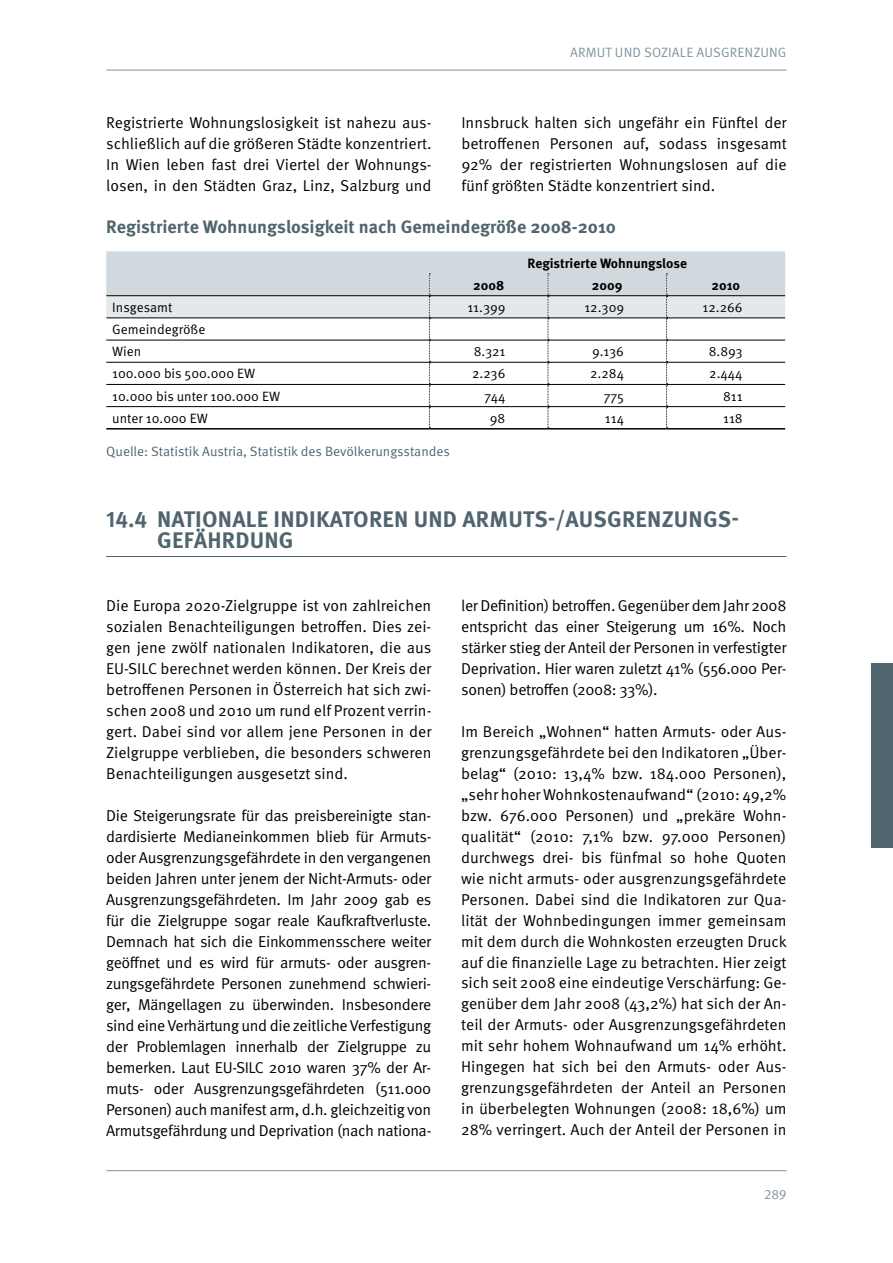
<style>
.page{position:relative;width:893px;height:1263px;background:#fff}
.page>*{position:absolute;margin:0;border:0;box-sizing:border-box;transform-origin:0 0}
.t1{font:700 22.5px/21px "Meta OT";letter-spacing:.01em;color:#51656f}
.t2{font:700 18px "Meta OT";color:#51656f}
.t3{font:15.75px/21px "Meta OT";letter-spacing:-.005em;color:#000;text-align:justify}
.t4{font:13.5px/22.2px "Meta OT";color:#000}
.t5{font:13.5px "Meta OT";letter-spacing:-.005em;color:#51656f}
.t6{font:700 13.5px "Meta OT";color:#000}
.t7{font:13.5px "Meta OT";color:#83949e}
</style>
<div class="page">
<hr style="left:106px;top:1170px;width:681px;height:1px;background:#83949e">
<hr style="left:106px;top:70px;width:681px;height:1px;background:#83949e">
<div style="left:872px;top:663px;width:21px;height:185px;background:#51656f"></div>
<hr style="left:106px;top:556px;width:680px;height:1px;background:#51656f">
<hr style="left:106px;top:428px;width:323px;height:1px;background:#000">
<hr style="left:429px;top:428px;width:119px;height:1px;background:#000">
<hr style="left:548px;top:428px;width:119px;height:1px;background:#000">
<hr style="left:667px;top:428px;width:118px;height:1px;background:#000">
<svg style="left:106px;top:251px;width:679px;height:177px"></svg>
<p class="t7" style="left:570px;top:44px;width:18px">Armut</p>
<p class="t7" style="left:615px;top:44px;width:10px">und</p>
<p class="t7" style="left:644px;top:44px;width:31px">soziale</p>
<p class="t7" style="left:696px;top:44px;width:17px">Ausgren</p>
<p class="t7" style="left:753px;top:44px;width:16px">zung</p>
<p class="t3" style="left:106px;top:112px;width:327px">Registrierte Wohnungslosigkeit ist nahezu aus&shy;schließlich auf die größeren Städte konzentriert.<br>In Wien leben fast drei Viertel der Wohnungs&shy;losen, in den Städten Graz, Linz, Salzburg und</p>
<p class="t3" style="left:461px;top:112px;width:327px">Innsbruck halten sich ungefähr ein Fünftel der betroffenen Personen auf, sodass insgesamt 92% der registrierten Wohnungslosen auf die fünf größten Städte konzentriert sind.</p>
<p class="t2" style="left:106px;top:216px;width:511px">Registrierte Wohnungslosigkeit nach Gemeindegröße 2008-2010</p>
<p class="t6" style="left:527px;top:255px;width:161px">Registrierte Wohnungslose</p>
<p class="t6" style="left:473px;top:277px;width:33px">2008</p>
<p class="t6" style="left:592px;top:277px;width:32px">2009</p>
<p class="t6" style="left:711px;top:277px;width:30px">2010</p>
<p class="t4" style="left:112px;top:296px;width:62px">Insgesamt</p>
<p class="t4" style="left:467px;top:296px;width:39px">11.399</p>
<p class="t4" style="left:584px;top:296px;width:41px">12.309</p>
<p class="t4" style="left:702px;top:296px;width:42px">12.266</p>
<p class="t4" style="left:112px;top:319px;width:95px">Gemeindegröße<br>Wien</p>
<p class="t4" style="left:474px;top:341px;width:33px">8.321</p>
<p class="t4" style="left:592px;top:341px;width:34px">9.136</p>
<p class="t4" style="left:709px;top:341px;width:35px">8.893</p>
<p class="t4" style="left:112px;top:363px;width:145px">100.000 bis 500.000 EW</p>
<p class="t4" style="left:472px;top:363px;width:35px">2.236</p>
<p class="t4" style="left:590px;top:363px;width:35px">2.284</p>
<p class="t4" style="left:709px;top:363px;width:35px">2.444</p>
<p class="t4" style="left:112px;top:385px;width:169px">10.000 bis unter 100.000 EW</p>
<p class="t4" style="left:485px;top:385px;width:22px">744</p>
<p class="t4" style="left:604px;top:385px;width:22px">775</p>
<p class="t4" style="left:723px;top:385px;width:21px">811</p>
<p class="t4" style="left:112px;top:407px;width:97px">unter 10.000 EW</p>
<p class="t4" style="left:490px;top:407px;width:17px">98</p>
<p class="t4" style="left:605px;top:407px;width:21px">114</p>
<p class="t4" style="left:723px;top:407px;width:21px">118</p>
<p class="t5" style="left:106px;top:443px;width:345px">Quelle: Statistik Austria, Statistik des Bevölkerungsstandes</p>
<h1 class="t1" style="left:157px;top:509px;width:583px;text-indent:-51px">14.4 Nationale Indikatoren und Armuts-/Ausgrenzungs&shy;gefährdung</h1>
<p class="t3" style="left:106px;top:595px;width:327px">Die Europa 2020-Zielgruppe ist von zahlreichen sozialen Benachteiligungen betroffen. Dies zei&shy;gen jene zwölf nationalen Indikatoren, die aus EU-SILC berechnet werden können. Der Kreis der betroffenen Personen in Österreich hat sich zwi&shy;schen 2008 und 2010 um rund elf Prozent verrin&shy;gert. Dabei sind vor allem jene Personen in der Zielgruppe verblieben, die besonders schweren Benachteiligungen ausgesetzt sind.</p>
<p class="t3" style="left:106px;top:805px;width:327px">Die Steigerungsrate für das preisbereinigte stan&shy;dardisierte Medianeinkommen blieb für Armuts&shy;oder Ausgrenzungsgefährdete in den vergangenen beiden Jahren unter jenem der Nicht-Armuts- oder Ausgrenzungsgefährdeten. Im Jahr 2009 gab es für die Zielgruppe sogar reale Kaufkraftverluste.<br>Demnach hat sich die Einkommensschere weiter geöffnet und es wird für armuts- oder ausgren&shy;zungsgefährdete Personen zunehmend schwieri&shy;ger, Mängellagen zu überwinden. Insbesondere sind eine Verhärtung und die zeitliche Verfestigung der Problemlagen innerhalb der Zielgruppe zu bemerken. Laut EU-SILC 2010 waren 37% der Ar&shy;muts- oder Ausgrenzungsgefährdeten (511.000<br>Personen) auch manifest arm, d.h. gleichzeitig von Armutsgefährdung und Deprivation (nach nationa-</p>
<p class="t3" style="left:461px;top:595px;width:327px">ler Definition) betroffen. Gegenüber dem Jahr 2008 entspricht das einer Steigerung um 16%. Noch stärker stieg der Anteil der Personen in verfestigter Deprivation. Hier waren zuletzt 41% (556.000 Per&shy;sonen) betroffen (2008: 33%).</p>
<p class="t3" style="left:461px;top:721px;width:327px">Im Bereich „Wohnen“ hatten Armuts- oder Aus&shy;grenzungsgefährdete bei den Indikatoren „Über&shy;belag“ (2010: 13,4% bzw. 184.000 Personen), „sehr hoher Wohnkostenaufwand“ (2010: 49,2% bzw. 676.000 Personen) und „prekäre Wohn&shy;qualität“ (2010: 7,1% bzw. 97.000 Personen) durchwegs drei- bis fünfmal so hohe Quoten wie nicht armuts- oder ausgrenzungsgefährdete Personen. Dabei sind die Indikatoren zur Qua&shy;lität der Wohnbedingungen immer gemeinsam mit dem durch die Wohnkosten erzeugten Druck auf die finanzielle Lage zu betrachten. Hier zeigt sich seit 2008 eine eindeutige Verschärfung: Ge&shy;genüber dem Jahr 2008 (43,2%) hat sich der An&shy;teil der Armuts- oder Ausgrenzungsgefährdeten mit sehr hohem Wohnaufwand um 14% erhöht.<br>Hingegen hat sich bei den Armuts- oder Aus&shy;grenzungsgefährdeten der Anteil an Personen in überbelegten Wohnungen (2008: 18,6%) um 28% verringert. Auch der Anteil der Personen in</p>
<p class="t7" style="left:764px;top:1186px;width:24px">289</p>
</div>
